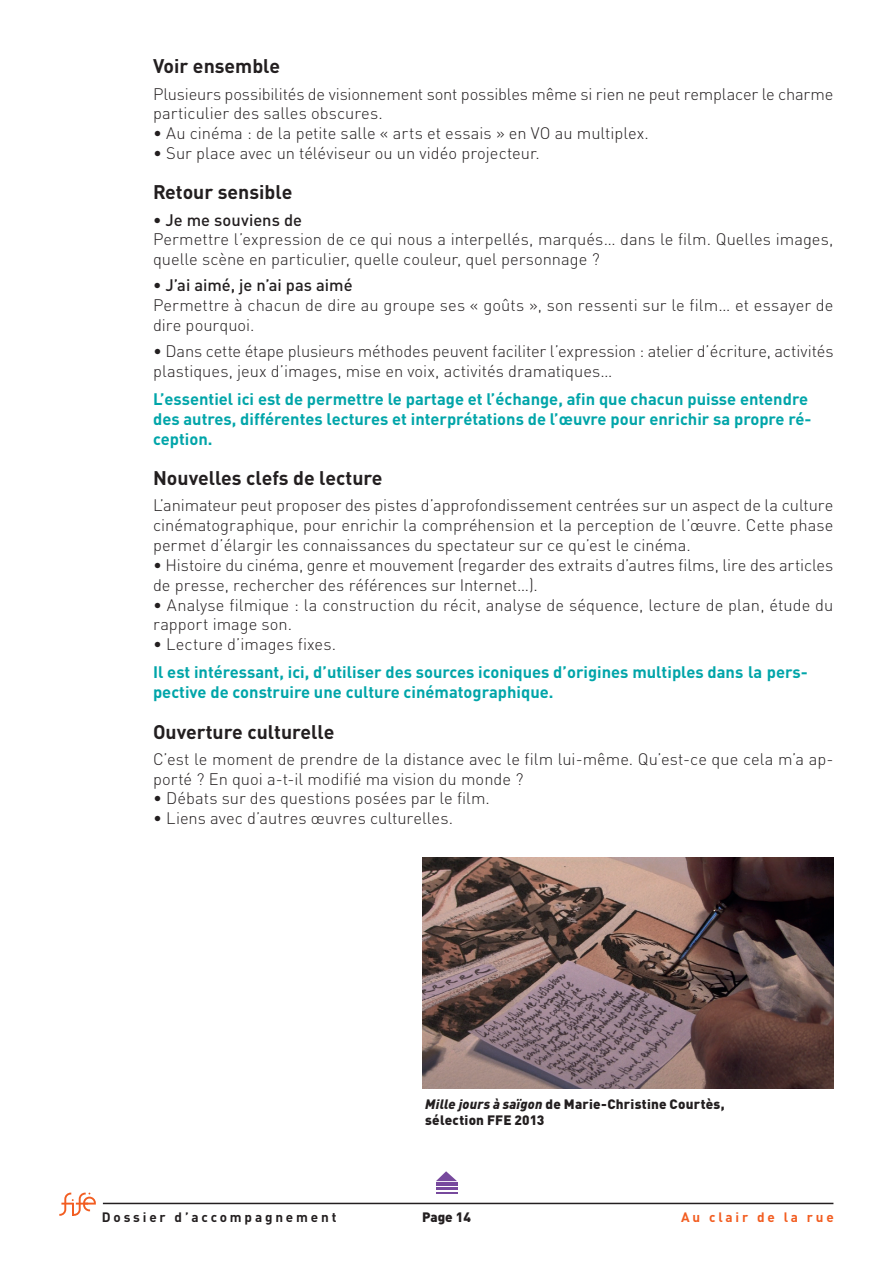
<style>
.page{position:relative;width:893px;height:1263px;background:#fff}
.page>*{position:absolute;margin:0;border:0;box-sizing:border-box;transform-origin:0 0}
.t1{font:700 19.5px "DIN Pro";color:#231f20}
.t2{font:300 16.5px/19.8px "DIN Pro";color:#231f20}
.t3{font:700 16.5px/19.8px "DIN Pro";color:#00a5a9}
.t4{font:500 16.5px "DIN Pro";color:#231f20}
.t5{font:900 13.5px/16.2px "DIN Pro";letter-spacing:.015em;color:#231f20}
.t6{font:700 13.5px "DIN Pro";letter-spacing:.21em;color:#231f20}
.t7{font:700 13.5px "DIN Pro";letter-spacing:.21em;color:#f25d21}
.s1{font-style:italic}
</style>
<div class="page">
<hr style="left:103px;top:1203px;width:730px;height:1px;background:#231f20">
<svg style="left:59px;top:1192px;width:37px;height:24px"></svg>
<hr style="left:436px;top:1191px;width:21px;height:2px;background:#77499d">
<hr style="left:436px;top:1187px;width:21px;height:3px;background:#77499d">
<hr style="left:436px;top:1182px;width:21px;height:4px;background:#77499d">
<svg style="left:436px;top:1171px;width:21px;height:10px"></svg>
<img style="left:422px;top:857px;width:411px;height:231px">
<p class="t1" style="left:153px;top:50px;width:129px">Voir ensemble</p>
<p class="t2" style="left:153px;top:82px;width:682px">Plusieurs possibilités de visionnement sont possibles même si rien ne peut remplacer le charme particulier des salles obscures.</p>
<p class="t2" style="left:153px;top:122px;width:497px">• Au cinéma : de la petite salle « arts et essais » en VO au multiplex.</p>
<p class="t2" style="left:153px;top:142px;width:388px">• Sur place avec un téléviseur ou un vidéo projecteur.</p>
<p class="t1" style="left:153px;top:176px;width:141px">Retour sensible</p>
<p class="t4" style="left:153px;top:206px;width:150px">• Je me souviens de</p>
<p class="t2" style="left:153px;top:228px;width:682px">Permettre l’expression de ce qui nous a interpellés, marqués… dans le film. Quelles images, quelle scène en particulier, quelle couleur, quel personnage ?</p>
<p class="t4" style="left:153px;top:272px;width:201px">• J’ai aimé, je n’ai pas aimé</p>
<p class="t2" style="left:153px;top:294px;width:682px">Permettre à chacun de dire au groupe ses « goûts », son ressenti sur le film… et essayer de dire pourquoi.</p>
<p class="t2" style="left:153px;top:340px;width:682px">• Dans cette étape plusieurs méthodes peuvent faciliter l’expression : atelier d’écriture, activités plastiques, jeux d’images, mise en voix, activités dramatiques…</p>
<p class="t3" style="left:153px;top:387px;width:660px">L’essentiel ici est de permettre le partage et l’échange, afin que chacun puisse entendre des autres, différentes lectures et interprétations de l’œuvre pour enrichir sa propre ré&shy;ception.</p>
<p class="t1" style="left:153px;top:462px;width:231px">Nouvelles clefs de lecture</p>
<p class="t2" style="left:153px;top:494px;width:682px;text-align:justify">L’animateur peut proposer des pistes d’approfondissement centrées sur un aspect de la culture cinématographique, pour enrichir la compréhension et la perception de l’œuvre. Cette phase permet d’élargir les connaissances du spectateur sur ce qu’est le cinéma.</p>
<p class="t2" style="left:153px;top:554px;width:682px">• Histoire du cinéma, genre et mouvement (regarder des extraits d’autres films, lire des articles de presse, rechercher des références sur Internet…).</p>
<p class="t2" style="left:153px;top:593px;width:682px">• Analyse filmique : la construction du récit, analyse de séquence, lecture de plan, étude du rapport image son.</p>
<p class="t2" style="left:153px;top:633px;width:184px">• Lecture d’images fixes.</p>
<p class="t3" style="left:153px;top:660px;width:656px">Il est intéressant, ici, d’utiliser des sources iconiques d’origines multiples dans la pers&shy;pective de construire une culture cinématographique.</p>
<p class="t1" style="left:153px;top:715px;width:183px">Ouverture culturelle</p>
<p class="t2" style="left:153px;top:747px;width:682px">C’est le moment de prendre de la distance avec le film lui-même. Qu’est-ce que cela m’a ap&shy;porté ? En quoi a-t-il modifié ma vision du monde ?</p>
<p class="t2" style="left:153px;top:787px;width:338px">• Débats sur des questions posées par le film.</p>
<p class="t2" style="left:153px;top:807px;width:302px">• Liens avec d’autres œuvres culturelles.</p>
<p class="t5" style="left:425px;top:1094px;width:301px"><span class="s1">Mille jours à saïgon</span> de Marie-Christine Courtès, sélection FFE 2013</p>
<p class="t6" style="left:102px;top:1206px;width:236px">Dossier d’accompagnement</p>
<p class="t5" style="left:422px;top:1207px;width:50px">Page 14</p>
<p class="t7" style="left:681px;top:1206px;width:154px">Au clair de la rue</p>
</div>
